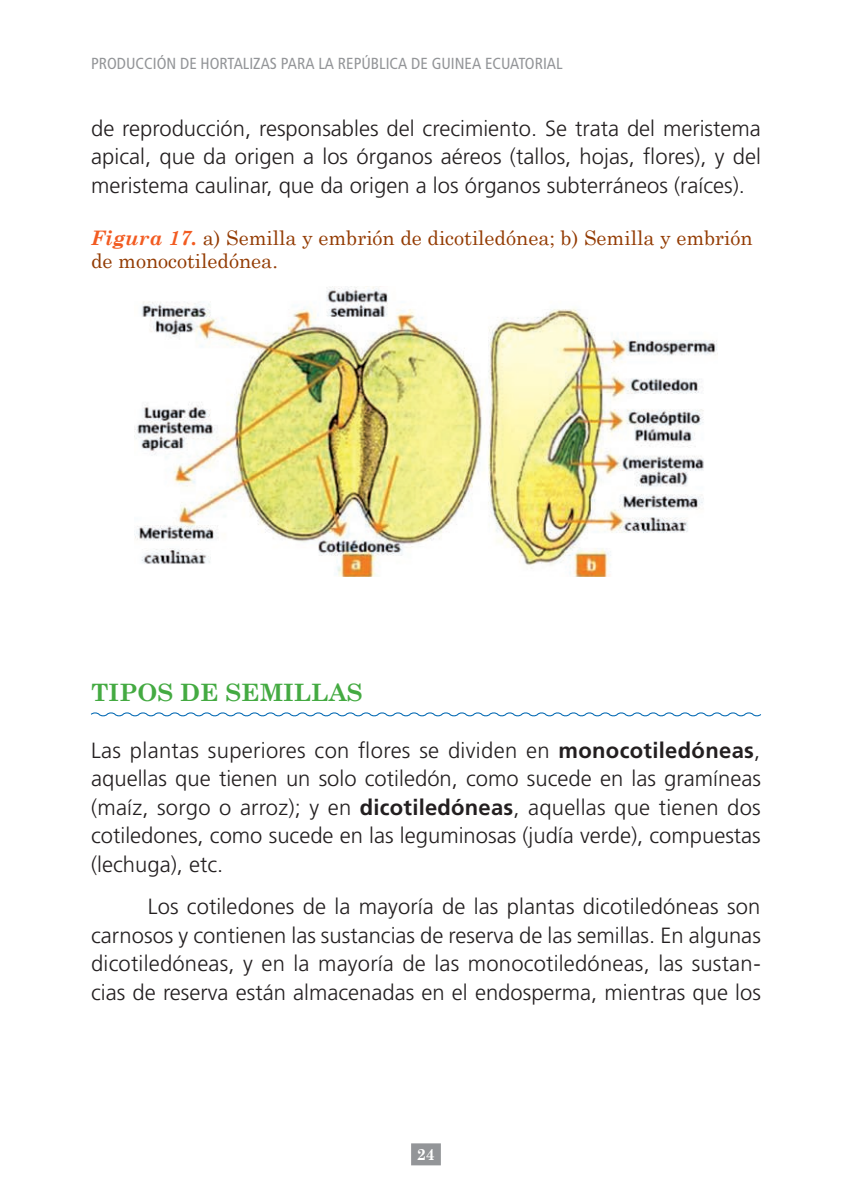
<style>
.page{position:relative;width:852px;height:1203px;background:#fff}
.page>*{position:absolute;margin:0;border:0;box-sizing:border-box;transform-origin:0 0}
.t1{font:700 24px "Century Schoolbook";color:#44aa42}
.t2{font:300 22px/28.6px "Frutiger LT Std";color:#231f20;text-align:justify}
.t3{font:20px/23.6px "Century Schoolbook";color:#933b03}
.t4{font:condensed 16px "Frutiger LT Std";color:#939598}
.t5{font:700 16px "Century Schoolbook";color:#fff}
.s1{font-weight:700;font-style:italic;color:#f25b21}
.s2{font-weight:700}
</style>
<div class="page">
<div style="left:411px;top:1143px;width:29px;height:22px;background:#939598"></div>
<svg style="left:91px;top:712px;width:670px;height:5px"></svg>
<img style="left:134px;top:286px;width:583px;height:291px">
<p class="t4" style="left:91px;top:54px;width:43px">PRODUCCI</p>
<p class="t4" style="left:157px;top:54px;width:61px">ÓN DE HORTALI</p>
<p class="t4" style="left:253px;top:54px;width:37px">ZAS PARA</p>
<p class="t4" style="left:318px;top:54px;width:61px">LA REPÚBLICA</p>
<p class="t4" style="left:411px;top:54px;width:39px">DE GUINEA</p>
<p class="t4" style="left:485px;top:54px;width:17px">ECUATORIAL</p>
<p class="t2" style="left:91px;top:114px;width:671px">de reproducción, responsables del crecimiento. Se trata del meristema apical, que da origen a los órganos aéreos (tallos, hojas, flores), y del meristema caulinar, que da origen a los órganos subterráneos (raíces).</p>
<p class="t3" style="left:91px;top:225px;width:662px"><span class="s1">Figura 17.</span> a) Semilla y embrión de dicotiledónea; b) Semilla y embrión de monocotiledónea.</p>
<p class="t1" style="left:91px;top:678px;width:273px">TIPOS DE SEMILLAS</p>
<p class="t2" style="left:91px;top:736px;width:671px">Las plantas superiores con flores se dividen en <span class="s2">monocotiledóneas</span>, aquellas que tienen un solo cotiledón, como sucede en las gramíneas (maíz, sorgo o arroz); y en <span class="s2">dicotiledóneas</span>, aquellas que tienen dos cotiledones, como sucede en las leguminosas (judía verde), compuestas (lechuga), etc.</p>
<p class="t2" style="left:91px;top:892px;width:671px;text-indent:57px">Los cotiledones de la mayoría de las plantas dicotiledóneas son carnosos y contienen las sustancias de reserva de las semillas. En algunas dicotiledóneas, y en la mayoría de las monocotiledóneas, las sustan&shy;cias de reserva están almacenadas en el endosperma, mientras que los</p>
<p class="t5" style="left:416px;top:1145px;width:20px">24</p>
</div>
